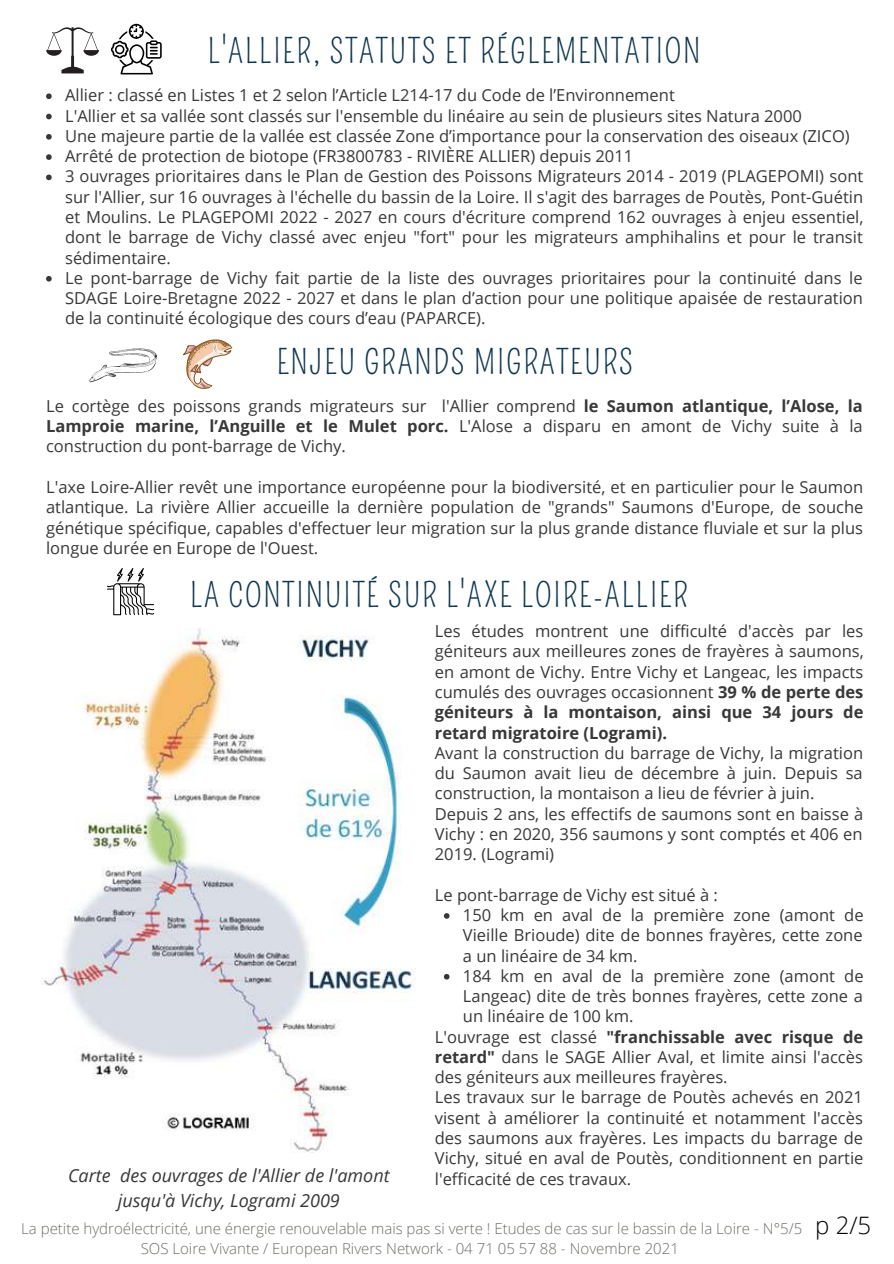
<style>
.page{position:relative;width:894px;height:1264px;background:#fff}
.page>*{position:absolute;margin:0;border:0;box-sizing:border-box;transform-origin:0 0}
.t1{font:33px "Pompiere";letter-spacing:.05em;color:#0f3750}
.t2{font:italic 18px/24.8px "Open Sans";color:#383838}
.t3{font:16.5px/20.2px "Open Sans";color:#383838}
.t4{font:300 15px/20.2px "Open Sans";color:#6e6d68}
.s1{font-weight:700}
.s2{font-size:24px;color:#000}
</style>
<div class="page">
<img style="left:42px;top:628px;width:374px;height:524px">
<svg style="left:46px;top:93px;width:6px;height:6px"></svg>
<svg style="left:46px;top:114px;width:6px;height:5px"></svg>
<svg style="left:46px;top:134px;width:6px;height:6px"></svg>
<svg style="left:46px;top:154px;width:6px;height:6px"></svg>
<svg style="left:46px;top:174px;width:6px;height:6px"></svg>
<svg style="left:46px;top:276px;width:6px;height:5px"></svg>
<svg style="left:46px;top:27px;width:53px;height:46px"></svg>
<svg style="left:183px;top:339px;width:50px;height:50px"></svg>
<svg style="left:89px;top:348px;width:68px;height:34px"></svg>
<svg style="left:111px;top:24px;width:51px;height:50px"></svg>
<svg style="left:107px;top:568px;width:47px;height:47px"></svg>
<svg style="left:444px;top:913px;width:5px;height:5px"></svg>
<svg style="left:444px;top:974px;width:5px;height:5px"></svg>
<h1 class="t1" style="left:208px;top:32px;width:494px">L'ALLIER, STATUTS ET RÉGLEMENTATION</h1>
<p class="t3" style="left:65px;top:85px;width:799px">Allier : classé en Listes 1 et 2 selon l’Article L214-17 du Code de l’Environnement<br>L'Allier et sa vallée sont classés sur l'ensemble du linéaire au sein de plusieurs sites Natura 2000<br>Une majeure partie de la vallée est classée Zone d’importance pour la conservation des oiseaux (ZICO)<br>Arrêté de protection de biotope (FR3800783 - RIVIÈRE ALLIER) depuis 2011<br>3 ouvrages prioritaires dans le Plan de Gestion des Poissons Migrateurs 2014 - 2019 (PLAGEPOMI) sont sur l'Allier, sur 16 ouvrages à l'échelle du bassin de la Loire. Il s'agit des barrages de Poutès, Pont-Guétin et Moulins. Le PLAGEPOMI 2022 - 2027 en cours d'écriture comprend 162 ouvrages à enjeu essentiel, dont le barrage de Vichy classé avec enjeu "fort" pour les migrateurs amphihalins et pour le transit sédimentaire.<br>Le pont-barrage de Vichy fait partie de la liste des ouvrages prioritaires pour la continuité dans le SDAGE Loire-Bretagne 2022 - 2027 et dans le plan d’action pour une politique apaisée de restauration de la continuité écologique des cours d’eau (PAPARCE).</p>
<h1 class="t1" style="left:276px;top:343px;width:358px">ENJEU GRANDS MIGRATEURS</h1>
<p class="t3" style="left:46px;top:395px;width:817px;text-align:justify">Le cortège des poissons grands migrateurs sur l'Allier comprend <span class="s1">le Saumon atlantique, l’Alose, la Lamproie marine, l’Anguille et le Mulet porc.</span> L'Alose a disparu en amont de Vichy suite à la construction du pont-barrage de Vichy.</p>
<p class="t3" style="left:46px;top:476px;width:818px;text-align:justify">L'axe Loire-Allier revêt une importance européenne pour la biodiversité, et en particulier pour le Saumon atlantique. La rivière Allier accueille la dernière population de "grands" Saumons d'Europe, de souche génétique spécifique, capables d'effectuer leur migration sur la plus grande distance fluviale et sur la plus longue durée en Europe de l'Ouest.</p>
<h1 class="t1" style="left:190px;top:576px;width:499px">LA CONTINUITÉ SUR L'AXE LOIRE-ALLIER</h1>
<p class="t3" style="left:435px;top:620px;width:430px;text-align:justify">Les études montrent une difficulté d'accès par les géniteurs aux meilleures zones de frayères à saumons, en amont de Vichy. Entre Vichy et Langeac, les impacts cumulés des ouvrages occasionnent <span class="s1">39 % de perte des géniteurs à la montaison, ainsi que 34 jours de retard migratoire (Logrami).</span></p>
<p class="t3" style="left:435px;top:742px;width:430px">Avant la construction du barrage de Vichy, la migration du Saumon avait lieu de décembre à juin. Depuis sa construction, la montaison a lieu de février à juin.<br>Depuis 2 ans, les effectifs de saumons sont en baisse à Vichy : en 2020, 356 saumons y sont comptés et 406 en 2019. (Logrami)</p>
<p class="t3" style="left:435px;top:884px;width:284px">Le pont-barrage de Vichy est situé à :</p>
<p class="t3" style="left:463px;top:904px;width:402px">150 km en aval de la première zone (amont de Vieille Brioude) dite de bonnes frayères, cette zone a un linéaire de 34 km.<br>184 km en aval de la première zone (amont de Langeac) dite de très bonnes frayères, cette zone a un linéaire de 100 km.</p>
<p class="t3" style="left:435px;top:1026px;width:430px">L'ouvrage est classé <span class="s1">"franchissable avec risque de retard"</span> dans le SAGE Allier Aval, et limite ainsi l'accès des géniteurs aux meilleures frayères.<br>Les travaux sur le barrage de Poutès achevés en 2021 visent à améliorer la continuité et notamment l'accès des saumons aux frayères. Les impacts du barrage de Vichy, situé en aval de Poutès, conditionnent en partie</p>
<p class="t2" style="left:118px;top:1162px;width:273px">des ouvrages de l'Allier de l'amont jusqu'à Vichy, Logrami 2009</p>
<p class="t2" style="left:68px;top:1162px;width:44px">Carte</p>
<p class="t3" style="left:435px;top:1167px;width:198px">l'efficacité de ces travaux.</p>
<p class="t4" style="left:141px;top:1217px;width:731px;text-indent:-119px">La petite hydroélectricité, une énergie renouvelable mais pas si verte ! Etudes de cas sur le bassin de la Loire - N°5/5 <span class="s2">p 2/5<br></span>SOS Loire Vivante / European Rivers Network - 04 71 05 57 88 - Novembre 2021</p>
</div>
